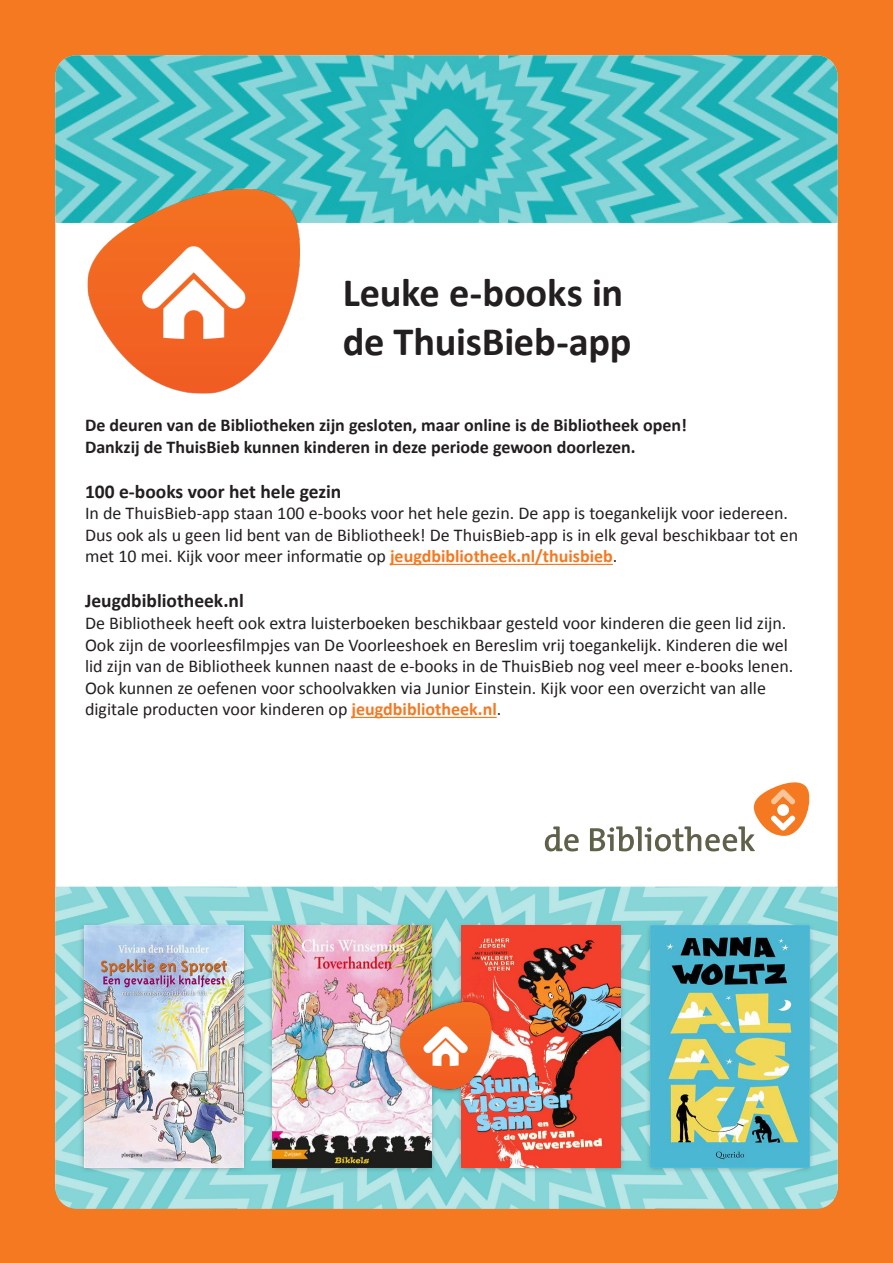
<style>
.page{position:relative;width:893px;height:1263px;background:#f47921}
.page>*{position:absolute;margin:0;border:0;box-sizing:border-box;transform-origin:0 0}
.t1{font:700 40.35px "Calibri";letter-spacing:-.005em;color:#231f20}
.t2{font:700 19.5px "Calibri";color:#231f20}
.t3{font:18px/21.6px "Calibri";color:#231f20}
.t4{font:700 18px/21.6px "Calibri";color:#231f20}
.s1{font-weight:700;color:#f47921}
</style>
<div class="page">
<div style="left:55px;top:55px;width:783px;height:1153px;background:#fff;border-radius:21px"></div>
<hr style="left:390px;top:564px;width:223px;height:1px;background:#f47921">
<hr style="left:352px;top:717px;width:145px;height:1px;background:#f47921">
<img style="left:55px;top:887px;width:783px;height:322px">
<img style="left:55px;top:55px;width:783px;height:168px">
<svg style="left:545px;top:826px;width:34px;height:25px"></svg>
<svg style="left:590px;top:782px;width:219px;height:69px"></svg>
<img style="left:85px;top:183px;width:217px;height:211px">
<img style="left:84px;top:926px;width:159px;height:241px">
<img style="left:272px;top:926px;width:159px;height:241px">
<img style="left:461px;top:926px;width:159px;height:241px">
<img style="left:650px;top:926px;width:159px;height:241px">
<div style="left:395px;top:997px;width:100px;height:97px;background:#231f20;opacity:.3"></div>
<img style="left:399px;top:999px;width:92px;height:93px">
<p class="t1" style="left:343px;top:264px;width:282px">Leuke e-books in</p>
<p class="t1" style="left:343px;top:313px;width:290px">de ThuisBieb-app</p>
<p class="t4" style="left:85px;top:414px;width:603px">De deuren van de Bibliotheken zijn gesloten, maar online is de Bibliotheek open!<br>Dankzij de ThuisBieb kunnen kinderen in deze periode gewoon doorlezen.</p>
<p class="t2" style="left:85px;top:477px;width:258px">100 e-books voor het hele gezin</p>
<p class="t3" style="left:85px;top:502px;width:715px">In de ThuisBieb-app staan 100 e-books voor het hele gezin. De app is toegankelijk voor iedereen.<br>Dus ook als u geen lid bent van de Bibliotheek! De ThuisBieb-app is in elk geval beschikbaar tot en met 10 mei. Kijk voor meer informatie op <span class="s1">jeugdbibliotheek.nl/thuisbieb</span>.</p>
<p class="t2" style="left:85px;top:587px;width:160px">Jeugdbibliotheek.nl</p>
<p class="t3" style="left:85px;top:612px;width:710px">De Bibliotheek heeft ook extra luisterboeken beschikbaar gesteld voor kinderen die geen lid zijn.<br>Ook zijn de voorleesfilmpjes van De Voorleeshoek en Bereslim vrij toegankelijk. Kinderen die wel lid zijn van de Bibliotheek kunnen naast de e-books in de ThuisBieb nog veel meer e-books lenen.<br>Ook kunnen ze oefenen voor schoolvakken via Junior Einstein. Kijk voor een overzicht van alle digitale producten voor kinderen op <span class="s1">jeugdbibliotheek.nl</span>.</p>
</div>
